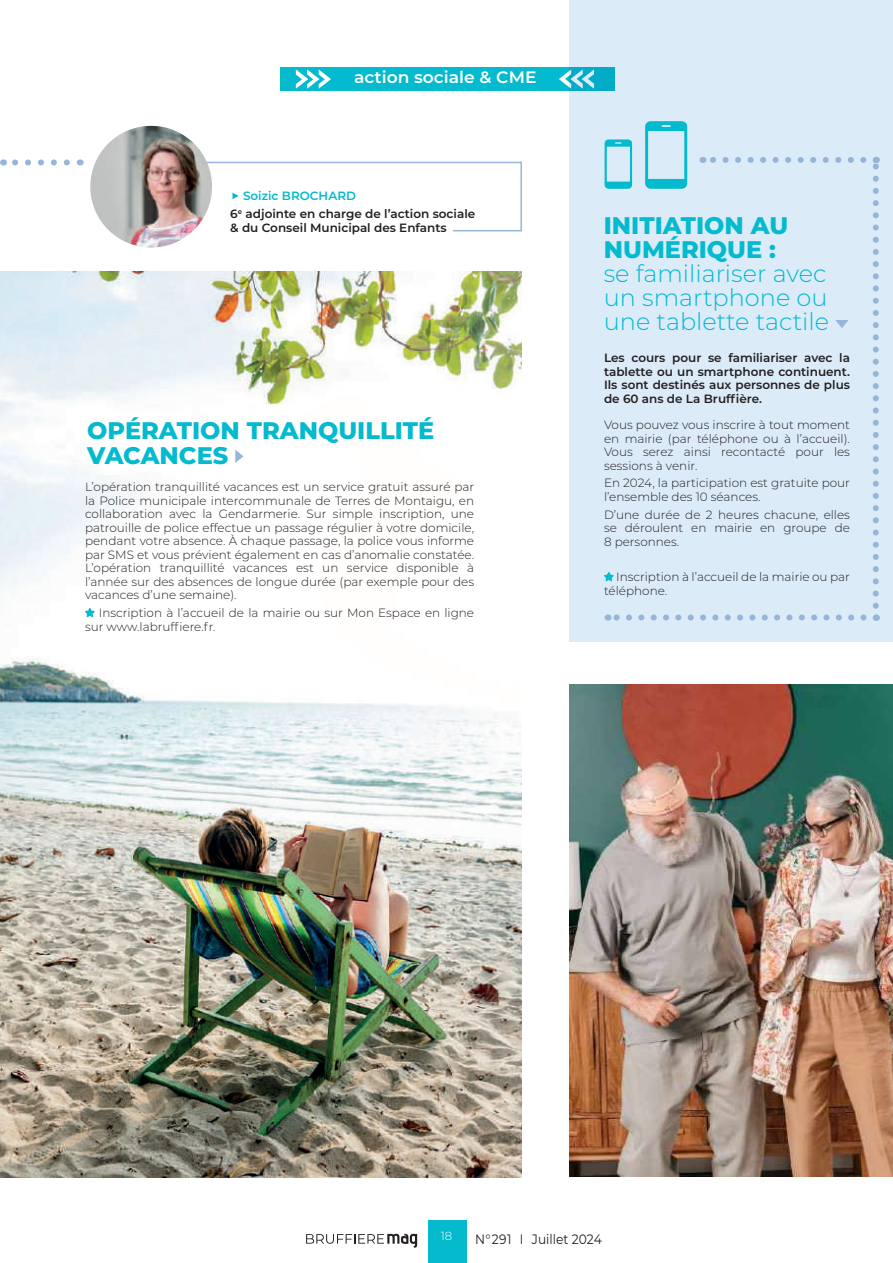
<style>
.page{position:relative;width:893px;height:1263px;background:#fff}
.page>*{position:absolute;margin:0;border:0;box-sizing:border-box;transform-origin:0 0}
.t1{font:800 24px/25.5px "Montserrat";color:#03bace}
.t2{font:300 24px/24px "Montserrat";color:#03bace;text-align:justify}
.t3{font:600 16.5px "Montserrat";color:#fff;scale:1.04 1}
.t4{font:13.65px "Montserrat";color:#231f20;scale:.9 1}
.t5{font:300 12px/13.5px "Montserrat";color:#231f20;text-align:justify}
.t6{font:600 12px/13.5px "Montserrat";color:#231f20}
.t7{font:300 11.7px "Montserrat";color:#fff}
.s1{color:#03bace}
</style>
<div class="page">
<div style="left:428px;top:1220px;width:38px;height:43px;background:#05bacd"></div>
<svg style="left:306px;top:1234px;width:111px;height:14px"></svg>
<svg style="left:3px;top:159px;width:64px;height:6px"></svg>
<img style="left:90px;top:126px;width:122px;height:121px;border-radius:61px">
<hr style="left:207px;top:162px;width:315px;height:1px;background:#96b5d9">
<svg style="left:232px;top:193px;width:7px;height:6px"></svg>
<hr style="left:453px;top:230px;width:69px;height:1px;background:#96b5d9">
<hr style="left:520px;top:162px;width:2px;height:68px;background:#96b5d9">
<img style="left:0;top:271px;width:522px;height:907px">
<svg style="left:85px;top:608px;width:10px;height:9px"></svg>
<svg style="left:235px;top:450px;width:9px;height:13px"></svg>
<img style="left:570px;top:685px;width:323px;height:492px">
<div style="left:281px;top:67px;width:329px;height:24px;background:#03bace"></div>
<svg style="left:296px;top:69px;width:35px;height:20px"></svg>
<svg style="left:559px;top:69px;width:11px;height:20px"></svg>
<div style="left:570px;top:0;width:323px;height:642px;background:#dbebf8"></div>
<svg style="left:835px;top:320px;width:13px;height:8px"></svg>
<svg style="left:604px;top:572px;width:10px;height:9px"></svg>
<svg style="left:710px;top:157px;width:153px;height:6px"></svg>
<svg style="left:873px;top:157px;width:6px;height:449px"></svg>
<svg style="left:608px;top:614px;width:256px;height:6px"></svg>
<svg style="left:604px;top:139px;width:28px;height:50px"></svg>
<svg style="left:645px;top:121px;width:42px;height:68px"></svg>
<h2 class="t3" style="left:354px;top:66px;width:177px">action sociale &amp; CME</h2>
<h2 class="t3" style="left:359px;top:66px;width:177px">action sociale &amp; CME</h2>
<p class="t6" style="left:230px;top:186px;width:247px;line-height:18px;text-indent:13px"><span class="s1">Soizic BROCHARD<br></span>6<sup>e</sup> adjointe en charge de l’action sociale</p>
<p class="t6" style="left:230px;top:220px;width:218px">&amp; du Conseil Municipal des Enfants</p>
<h1 class="t1" style="left:87px;top:416px;width:348px">OPÉRATION TRANQUILLITÉ<br>VACANCES</h1>
<p class="t5" style="left:85px;top:480px;width:391px">L’opération tranquillité vacances est un service gratuit assuré par la Police municipale intercommunale de Terres de Montaigu, en collaboration avec la Gendarmerie. Sur simple inscription, une patrouille de police effectue un passage régulier à votre domicile, pendant votre absence. À chaque passage, la police vous informe par SMS et vous prévient également en cas d’anomalie constatée.<br>L’opération tranquillité vacances est un service disponible à l’année sur des absences de longue durée (par exemple pour des vacances d’une semaine).</p>
<p class="t5" style="left:85px;top:606px;width:391px;text-indent:14px">Inscription à l’accueil de la mairie ou sur Mon Espace en ligne sur www.labruffiere.fr.</p>
<h1 class="t1" style="left:604px;top:212px;width:186px;line-height:24px">INITIATION AU<br>NUMÉRIQUE :</h1>
<h1 class="t2" style="left:604px;top:260px;width:227px">se familiariser avec un smartphone ou une tablette tactile</h1>
<p class="t6" style="left:604px;top:351px;width:247px;text-align:justify">Les cours pour se familiariser avec la tablette ou un smartphone continuent.<br>Ils sont destinés aux personnes de plus de 60 ans de La Bruffière.</p>
<p class="t5" style="left:604px;top:418px;width:247px">Vous pouvez vous inscrire à tout moment en mairie (par téléphone ou à l’accueil).<br>Vous serez ainsi recontacté pour les sessions à venir.</p>
<p class="t5" style="left:604px;top:476px;width:247px">En 2024, la participation est gratuite pour l’ensemble des 10 séances.</p>
<p class="t5" style="left:604px;top:507px;width:247px">D’une durée de 2 heures chacune, elles se déroulent en mairie en groupe de 8 personnes.</p>
<p class="t5" style="left:604px;top:570px;width:247px;text-indent:12px">Inscription à l’accueil de la mairie ou par téléphone.</p>
<p class="t7" style="left:441px;top:1228px;width:13px">18</p>
<p class="t4" style="left:475px;top:1229px;width:142px">N°291 I Juillet 2024</p>
</div>
